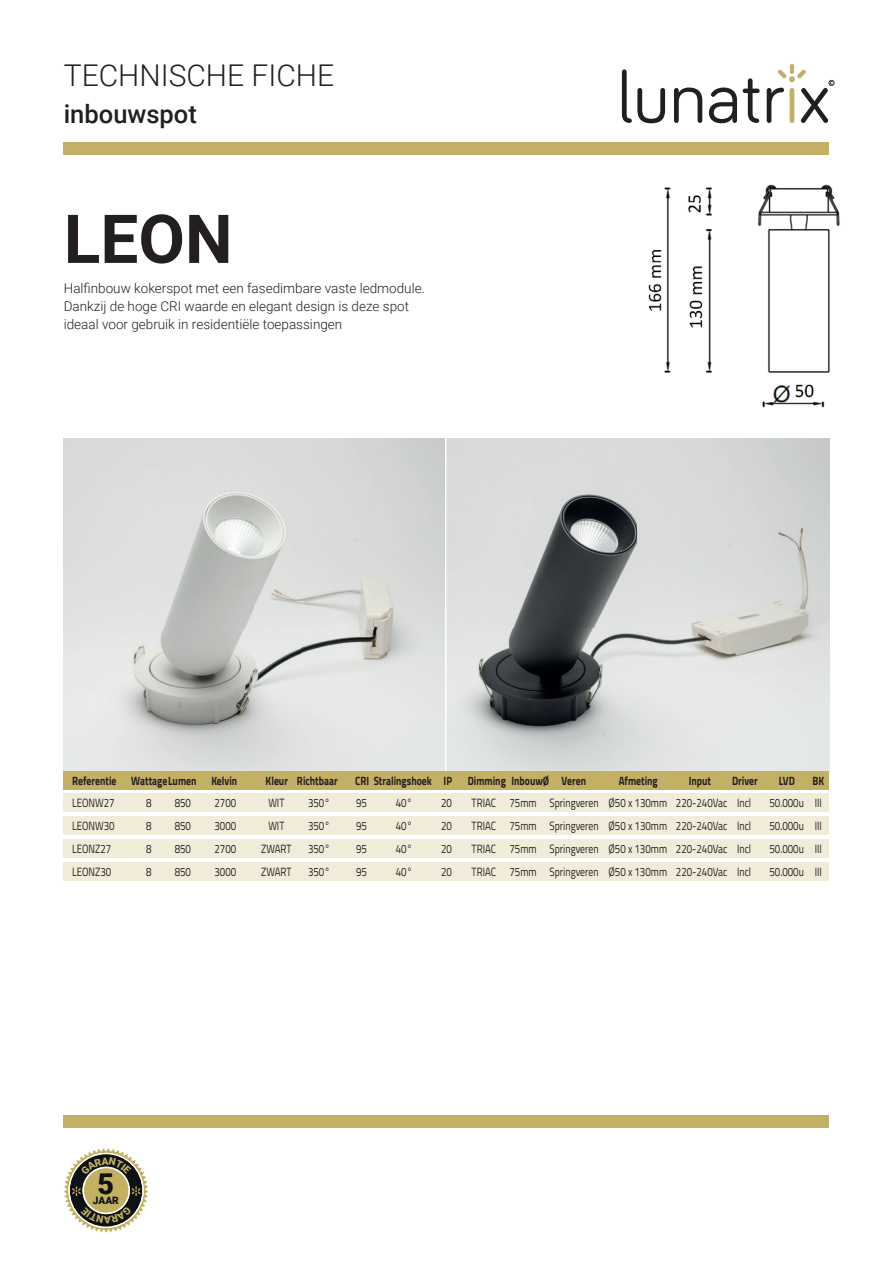
<style>
.page{position:relative;width:893px;height:1263px;background:#fff}
.page>*{position:absolute;margin:0;border:0;box-sizing:border-box;transform-origin:0 0}
.t1{font:700 67.5px "Roboto";color:#231f20}
.t2{font:300 30px "Roboto";color:#231f20}
.t3{font:900 28.65px "Roboto";color:#0d1214}
.t4{font:500 25.5px "Roboto";color:#231f20}
.t5{font:300 13.5px/18px "Roboto";color:#231f20}
.t6{font:12px "Titillium Web";color:#231f20;scale:.81 1}
.t7{font:700 12px "Titillium Web";color:#231f20;scale:.81 1}
.t8{font:900 10.2px "Roboto";color:#0d1214}
</style>
<div class="page">
<img style="left:64px;top:439px;width:381px;height:332px">
<img style="left:446px;top:439px;width:383px;height:332px">
<div style="left:64px;top:142px;width:765px;height:13px;background:#c3b064"></div>
<svg style="left:622px;top:69px;width:43px;height:54px"></svg>
<svg style="left:674px;top:88px;width:28px;height:35px"></svg>
<svg style="left:709px;top:88px;width:28px;height:35px"></svg>
<svg style="left:743px;top:78px;width:17px;height:45px"></svg>
<hr style="left:790px;top:64px;width:4px;height:10px;background:#c3b064;border-radius:2px">
<svg style="left:767px;top:70px;width:67px;height:53px"></svg>
<div style="left:64px;top:794px;width:765px;height:18px;background:#f1ecd9"></div>
<div style="left:64px;top:817px;width:765px;height:18px;background:#f1ecd9"></div>
<div style="left:64px;top:839px;width:765px;height:19px;background:#f1ecd9"></div>
<div style="left:64px;top:862px;width:765px;height:19px;background:#f1ecd9"></div>
<div style="left:64px;top:771px;width:765px;height:18px;background:#c3b064"></div>
<div style="left:64px;top:1115px;width:765px;height:12px;background:#c3b064"></div>
<img style="left:648px;top:184px;width:192px;height:224px">
<svg style="left:64px;top:1148px;width:84px;height:85px"></svg>
<h2 class="t2" style="left:64px;top:54px;width:272px">TECHNISCHE FICHE</h2>
<h3 class="t4" style="left:64px;top:96px;width:135px">inbouwspot</h3>
<h1 class="t1" style="left:64px;top:192px;width:170px">LEON</h1>
<p class="t5" style="left:64px;top:278px;width:363px">Halfinbouw kokerspot met een fasedimbare vaste ledmodule.<br>Dankzij de hoge CRI waarde en elegant design is deze spot ideaal voor gebruik in residentiële toepassingen</p>
<p class="t7" style="left:72px;top:771px;width:205px">Referentie Wattage Lumen Kelvin</p>
<p class="t7" style="left:266px;top:771px;width:90px">Kleur Richtbaar</p>
<p class="t7" style="left:355px;top:771px;width:121px">CRI Stralingshoek IP</p>
<p class="t7" style="left:468px;top:771px;width:148px">Dimming InbouwØ Veren</p>
<p class="t7" style="left:619px;top:771px;width:50px">Afmeting</p>
<p class="t7" style="left:689px;top:771px;width:29px">Input</p>
<p class="t7" style="left:732px;top:771px;width:33px">Driver</p>
<p class="t7" style="left:779px;top:771px;width:21px">LVD</p>
<p class="t7" style="left:812px;top:771px;width:16px">BK</p>
<p class="t6" style="left:72px;top:794px;width:54px">LEONW27</p>
<p class="t6" style="left:146px;top:794px;width:8px">8</p>
<p class="t6" style="left:175px;top:794px;width:22px">850</p>
<p class="t6" style="left:214px;top:794px;width:28px">2700</p>
<p class="t6" style="left:268px;top:794px;width:21px">WIT</p>
<p class="t6" style="left:308px;top:794px;width:28px">350°</p>
<p class="t6" style="left:356px;top:794px;width:15px">95</p>
<p class="t6" style="left:396px;top:794px;width:22px">40°</p>
<p class="t6" style="left:441px;top:794px;width:15px">20</p>
<p class="t6" style="left:472px;top:794px;width:347px">TRIAC 75mm Springveren Ø50 x 130mm 220-240Vac Incl</p>
<p class="t6" style="left:769px;top:794px;width:66px">50.000u III</p>
<p class="t6" style="left:72px;top:817px;width:54px">LEONW30</p>
<p class="t6" style="left:146px;top:817px;width:8px">8</p>
<p class="t6" style="left:175px;top:817px;width:22px">850</p>
<p class="t6" style="left:214px;top:817px;width:28px">3000</p>
<p class="t6" style="left:268px;top:817px;width:21px">WIT</p>
<p class="t6" style="left:308px;top:817px;width:28px">350°</p>
<p class="t6" style="left:356px;top:817px;width:15px">95</p>
<p class="t6" style="left:396px;top:817px;width:22px">40°</p>
<p class="t6" style="left:441px;top:817px;width:15px">20</p>
<p class="t6" style="left:472px;top:817px;width:347px">TRIAC 75mm Springveren Ø50 x 130mm 220-240Vac Incl</p>
<p class="t6" style="left:769px;top:817px;width:66px">50.000u III</p>
<p class="t6" style="left:72px;top:840px;width:50px">LEONZ27</p>
<p class="t6" style="left:146px;top:840px;width:8px">8</p>
<p class="t6" style="left:175px;top:840px;width:22px">850</p>
<p class="t6" style="left:214px;top:840px;width:28px">2700</p>
<p class="t6" style="left:261px;top:840px;width:39px">ZWART</p>
<p class="t6" style="left:308px;top:840px;width:28px">350°</p>
<p class="t6" style="left:356px;top:840px;width:15px">95</p>
<p class="t6" style="left:396px;top:840px;width:22px">40°</p>
<p class="t6" style="left:441px;top:840px;width:15px">20</p>
<p class="t6" style="left:472px;top:840px;width:347px">TRIAC 75mm Springveren Ø50 x 130mm 220-240Vac Incl</p>
<p class="t6" style="left:769px;top:840px;width:66px">50.000u III</p>
<p class="t6" style="left:72px;top:863px;width:50px">LEONZ30</p>
<p class="t6" style="left:146px;top:863px;width:8px">8</p>
<p class="t6" style="left:175px;top:863px;width:22px">850</p>
<p class="t6" style="left:214px;top:863px;width:28px">3000</p>
<p class="t6" style="left:261px;top:863px;width:39px">ZWART</p>
<p class="t6" style="left:308px;top:863px;width:28px">350°</p>
<p class="t6" style="left:356px;top:863px;width:15px">95</p>
<p class="t6" style="left:396px;top:863px;width:22px">40°</p>
<p class="t6" style="left:441px;top:863px;width:15px">20</p>
<p class="t6" style="left:472px;top:863px;width:347px">TRIAC 75mm Springveren Ø50 x 130mm 220-240Vac Incl</p>
<p class="t6" style="left:769px;top:863px;width:66px">50.000u III</p>
<h3 class="t3" style="left:98px;top:1163px;width:18px">5</h3>
<p class="t8" style="left:93px;top:1193px;width:28px">JAAR</p>
</div>
